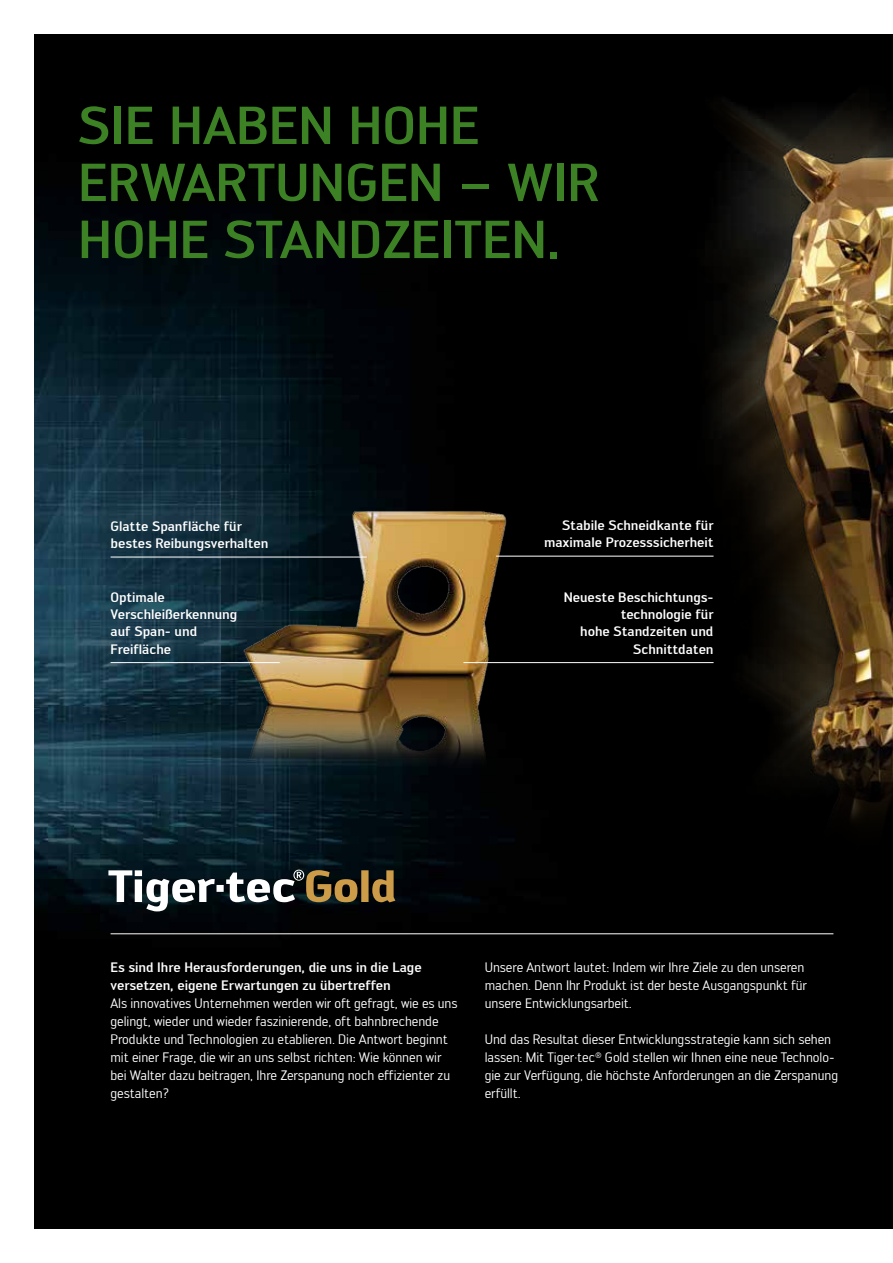
<style>
.page{position:relative;width:893px;height:1263px;background:#fff}
.page>*{position:absolute;margin:0;border:0;box-sizing:border-box;transform-origin:0 0}
.t1{font:500 52.5px/57px "Walter PRO";color:#3c8225}
.t2{font:13.5px/18px "Walter PRO";letter-spacing:-.005em;color:#fff}
.t3{font:500 13.5px/17.2px "Walter PRO";letter-spacing:-.005em;color:#fff}
</style>
<div class="page">
<img style="left:34px;top:34px;width:859px;height:1195px">
<hr style="left:111px;top:933px;width:722px;height:1px;background:#fff">
<img style="left:281px;top:34px;width:612px;height:924px">
<img style="left:189px;top:475px;width:412px;height:318px">
<hr style="left:111px;top:557px;width:256px;height:1px;background:#fff">
<hr style="left:111px;top:662px;width:169px;height:1px;background:#fff">
<hr style="left:496px;top:556px;width:218px;height:1px;background:#fff">
<hr style="left:463px;top:662px;width:251px;height:1px;background:#fff">
<svg style="left:108px;top:870px;width:287px;height:41px"></svg>
<h1 class="t1" style="left:78px;top:96px;width:523px">SIE HABEN HOHE<br>ERWARTUNGEN – WIR<br>HOHE STANDZEITEN.</h1>
<p class="t3" style="left:111px;top:517px;width:159px">Glatte Spanfläche für bestes Reibungsverhalten</p>
<p class="t3" style="left:544px;top:516px;width:171px;text-align:right">Stabile Schneidkante für maximale Prozesssicherheit</p>
<p class="t3" style="left:111px;top:588px;width:128px">Optimale<br>Verschleißerkennung auf Span- und<br>Freifläche</p>
<p class="t3" style="left:564px;top:588px;width:151px;text-align:right">Neueste Beschichtungs&shy;technologie für<br>hohe Standzeiten und<br>Schnittdaten</p>
<p class="t3" style="left:111px;top:958px;width:313px;line-height:18px">Es sind Ihre Herausforderungen, die uns in die Lage versetzen, eigene Erwartungen zu übertreffen</p>
<p class="t2" style="left:111px;top:994px;width:349px">Als innovatives Unternehmen werden wir oft gefragt, wie es uns gelingt, wieder und wieder faszinierende, oft bahnbrechende Produkte und Technologien zu etablieren. Die Antwort beginnt mit einer Frage, die wir an uns selbst richten: Wie können wir bei Walter dazu beitragen, Ihre Zerspanung noch effizienter zu gestalten?</p>
<p class="t2" style="left:485px;top:958px;width:324px">Unsere Antwort lautet: Indem wir Ihre Ziele zu den unseren machen. Denn Ihr Produkt ist der beste Ausgangspunkt für unsere Entwicklungsarbeit.</p>
<p class="t2" style="left:485px;top:1030px;width:355px">Und das Resultat dieser Entwicklungsstrategie kann sich sehen lassen: Mit Tiger·tec<sup>®</sup> Gold stellen wir Ihnen eine neue Technolo&shy;gie zur Verfügung, die höchste Anforderungen an die Zerspanung erfüllt.</p>
</div>
